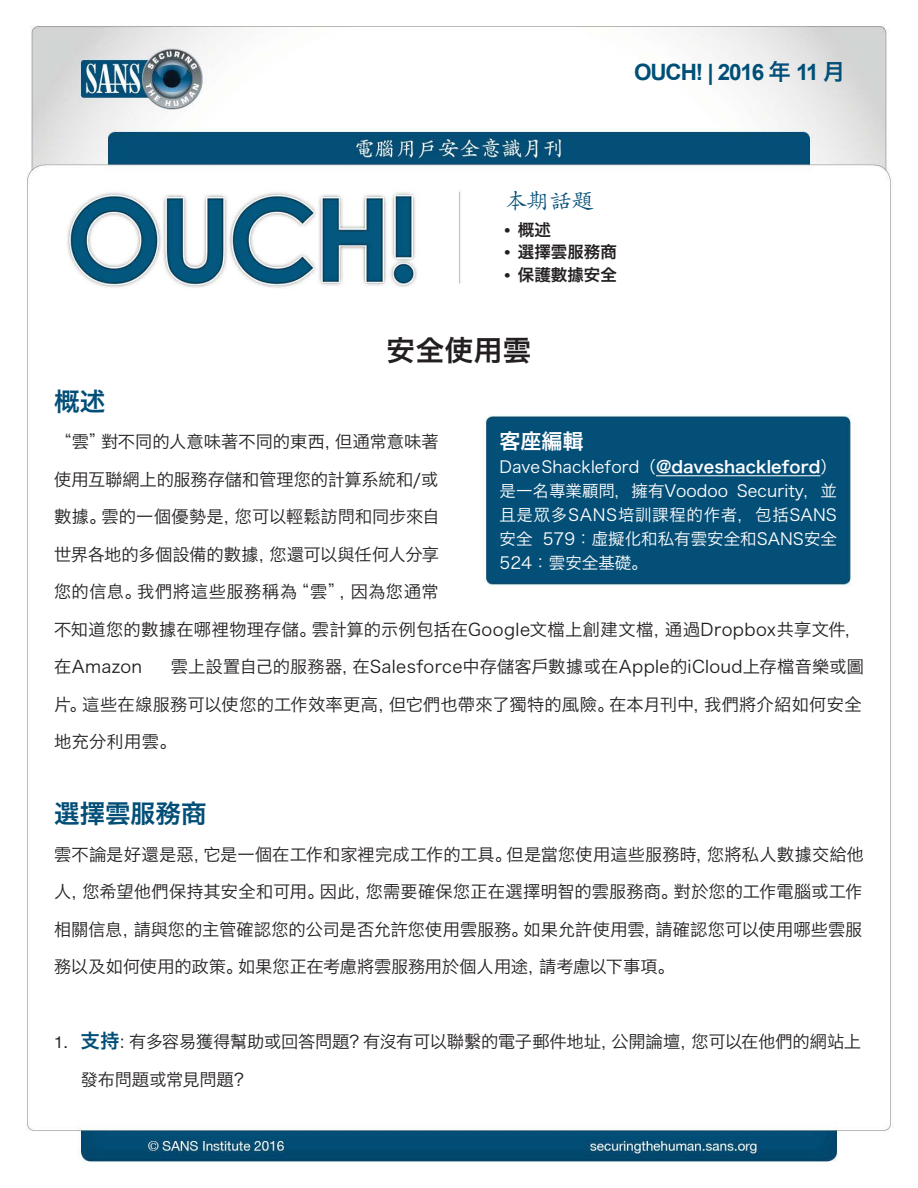
<style>
.page{position:relative;width:918px;height:1188px;background:#fff}
.page>*{position:absolute;margin:0;border:0;box-sizing:border-box;transform-origin:0 0}
.t1{font:28.5px "Hira Kaku Pro W6";letter-spacing:.025em;color:#231f20}
.MainText{font:25.5px "Hiragino Sans GB W6";letter-spacing:-.005em;color:#024e77}
.t2{font:700 22.5px "Arial";letter-spacing:-.05em;color:#004f77}
.t3{font:22.5px "Adobe Kaiti Std";color:#024e77}
.t4{font:21px "Hira Kaku Pro W6";color:#fff}
.t5{font:19.5px "Hiragino Sans GB W6";color:#024e77}
.MainText-2{font:17.25px/37.5px "Hiragino Sans GB W3";letter-spacing:.005em;color:#231f20}
.MainText-3{font:17.25px "Hiragino Sans GB W3";letter-spacing:-.015em;color:#231f20}
.MainText-4{font:17.25px "Hiragino Sans GB W3";letter-spacing:-.02em;color:#231f20}
.MainText-5{font:17.25px "Hiragino Sans GB W3";letter-spacing:.025em;color:#231f20}
.MainText-6{font:17.25px "Hiragino Sans GB W3";letter-spacing:-.025em;color:#231f20}
.MainText-7{font:17.25px "Hiragino Sans GB W3";letter-spacing:.035em;color:#231f20}
.MainText-8{font:16.5px/24px "Hira Kaku Pro W3";color:#fff;text-align:right}
.MainText-9{font:16.5px "Hira Kaku Pro W3";letter-spacing:.04em;color:#fff}
.t6{font:16.5px "Hira Kaku Pro W6";color:#231f20}
.t7{font:700 16.5px "Arial";color:#231f20}
.t8{font:16.5px "Helvetica Neue";color:#231f20}
.s1{font-family:"Hiragino Sans GB W6";font-weight:400}
.s2{font-family:"Hira Kaku Pro W6"}
</style>
<div class="page">
<img style="left:26px;top:25px;width:865px;height:1139px">
<hr style="left:656px;top:475px;width:164px;height:1px;background:#fff">
<p class="MainText" style="left:54px;top:385px;width:53px">概述</p>
<p class="t2" style="left:634px;top:58px;width:213px">OUCH! | 2016 <span class="s1">年</span> 11 <span class="s1">月</span></p>
<p class="t3" style="left:504px;top:187px;width:91px">本期話題</p>
<p class="t7" style="left:504px;top:219px;width:7px">•</p>
<p class="t7" style="left:504px;top:242px;width:7px">•</p>
<p class="t7" style="left:504px;top:264px;width:7px">•</p>
<p class="t6" style="left:518px;top:215px;width:34px">概述</p>
<p class="t6" style="left:518px;top:237px;width:100px">選擇雲服務商</p>
<p class="t6" style="left:518px;top:260px;width:100px">保護數據安全</p>
<p class="t1" style="left:387px;top:325px;width:146px">安全使用雲</p>
<p class="MainText-2" style="left:101px;top:423px;width:242px">對不同的人意味著不同的東西，</p>
<p class="MainText-2" style="left:335px;top:423px;width:105px">但通常意味著</p>
<p class="MainText-2" style="left:54px;top:423px;width:54px">“雲”</p>
<p class="MainText-2" style="left:54px;top:460px;width:386px">使用互聯網上的服務存儲和管理您的計算系統和或/</p>
<p class="MainText-2" style="left:235px;top:498px;width:206px">您可以輕鬆訪問和同步來自</p>
<p class="MainText-2" style="left:102px;top:498px;width:141px">雲的一個優勢是，</p>
<p class="MainText-2" style="left:54px;top:498px;width:54px">數據。</p>
<p class="MainText-2" style="left:54px;top:535px;width:223px">世界各地的多個設備的數據，</p>
<p class="MainText-6" style="left:270px;top:544px;width:171px">您還可以與任何人分享</p>
<p class="MainText-2" style="left:54px;top:573px;width:89px">您的信息。</p>
<p class="MainText-7" style="left:137px;top:581px;width:162px">我們將這些服務稱為</p>
<p class="MainText-2" style="left:292px;top:573px;width:148px">“雲” 因為您通常</p>
<p class="MainText-2" style="left:339px;top:573px;width:19px">，</p>
<p class="t4" style="left:500px;top:422px;width:85px">客座編輯</p>
<p class="MainText-8" style="left:500px;top:454px;width:339px">DaveShackleford（<span class="s2">@daveshackleford</span>(<br>Security，並</p>
<p class="MainText-8" style="left:500px;top:478px;width:230px">是一名專業顧問，擁有Voodoo</p>
<p class="MainText-9" style="left:500px;top:501px;width:339px">且是眾多SANS培訓課程的作者，包括SANS</p>
<p class="MainText-8" style="left:543px;top:526px;width:296px">579：虛擬化和私有雲安全和SANS安全</p>
<p class="MainText-8" style="left:500px;top:526px;width:150px;text-align:left">安全<br>524：雲安全基礎。</p>
<p class="MainText-2" style="left:312px;top:610px;width:360px">雲計算的示例包括在Google文檔上創建文檔，</p>
<p class="MainText-2" style="left:54px;top:610px;width:264px">不知道您的數據在哪裡物理存儲。</p>
<p class="MainText-5" style="left:665px;top:619px;width:198px">通過Dropbox共享文件，</p>
<p class="MainText-2" style="left:54px;top:648px;width:90px">在Amazon</p>
<p class="MainText-2" style="left:353px;top:648px;width:513px">在Salesforce中存儲客戶數據或在Apple的iCloud上存檔音樂或圖</p>
<p class="MainText-2" style="left:171px;top:648px;width:190px">雲上設置自己的服務器，</p>
<p class="MainText-2" style="left:82px;top:685px;width:315px">這些在線服務可以使您的工作效率更高，</p>
<p class="MainText-2" style="left:389px;top:685px;width:227px">但它們也帶來了獨特的風險。</p>
<p class="MainText-2" style="left:609px;top:685px;width:103px">在本月刊中，</p>
<p class="MainText-2" style="left:54px;top:685px;width:124px">片。<br>地充分利用雲。</p>
<p class="MainText-2" style="left:704px;top:685px;width:159px">我們將介紹如何安全</p>
<p class="MainText" style="left:54px;top:797px;width:154px">選擇雲服務商</p>
<p class="MainText-2" style="left:203px;top:835px;width:310px">它是一個在工作和家裡完成工作的工具。</p>
<p class="MainText-2" style="left:507px;top:835px;width:208px">但是當您使用這些服務時，</p>
<p class="MainText-2" style="left:54px;top:835px;width:158px">雲不論是好還是惡，</p>
<p class="MainText-2" style="left:707px;top:835px;width:158px">您將私人數據交給他</p>
<p class="MainText-2" style="left:54px;top:873px;width:36px">人，</p>
<p class="MainText-2" style="left:83px;top:873px;width:243px">您希望他們保持其安全和可用。</p>
<p class="MainText-2" style="left:320px;top:873px;width:53px">因此，</p>
<p class="MainText-2" style="left:366px;top:873px;width:314px">您需要確保您正在選擇明智的雲服務商。</p>
<p class="MainText-2" style="left:674px;top:873px;width:190px">對於您的工作電腦或工作</p>
<p class="MainText-2" style="left:54px;top:910px;width:87px">相關信息，</p>
<p class="MainText-2" style="left:134px;top:910px;width:396px">請與您的主管確認您的公司是否允許您使用雲服務。</p>
<p class="MainText-2" style="left:524px;top:910px;width:139px">如果允許使用雲，</p>
<p class="MainText-2" style="left:656px;top:910px;width:208px">請確認您可以使用哪些雲服</p>
<p class="MainText-2" style="left:54px;top:948px;width:191px">務以及如何使用的政策。</p>
<p class="MainText-3" style="left:238px;top:956px;width:309px">如果您正在考慮將雲服務用於個人用途，</p>
<p class="MainText-4" style="left:539px;top:956px;width:137px">請考慮以下事項。</p>
<p class="t8" style="left:54px;top:1031px;width:16px">1.</p>
<p class="t5" style="left:81px;top:1028px;width:40px">支持</p>
<p class="MainText-3" style="left:129px;top:1031px;width:239px">有多容易獲得幫助或回答問題？</p>
<p class="MainText-2" style="left:611px;top:1023px;width:88px">公開論壇，</p>
<p class="MainText-3" style="left:363px;top:1031px;width:256px">有沒有可以聯繫的電子郵件地址，</p>
<p class="MainText-2" style="left:119px;top:1023px;width:19px">：</p>
<p class="MainText-2" style="left:691px;top:1023px;width:171px">您可以在他們的網站上</p>
<p class="MainText-4" style="left:81px;top:1069px;width:171px">發布問題或常見問題?</p>
</div>
